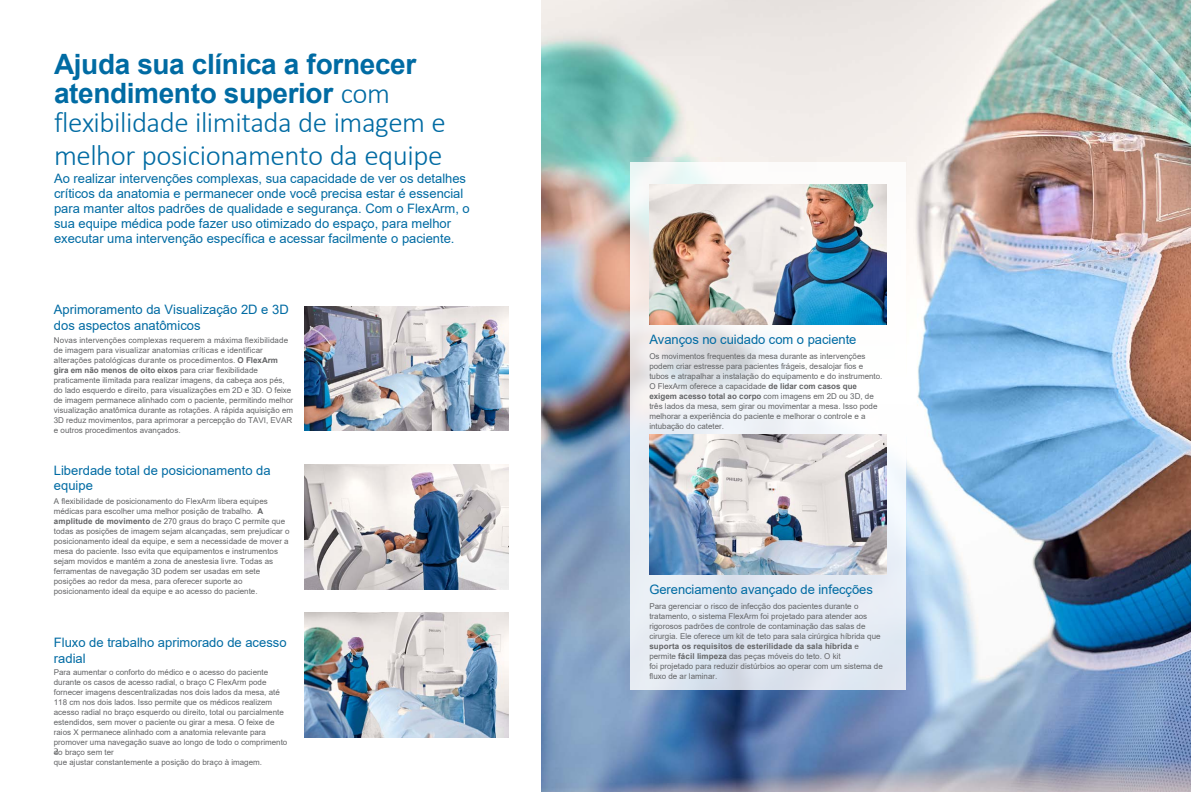
<style>
.page{position:relative;width:1191px;height:792px;background:#fff}
.page>*{position:absolute;margin:0;border:0;box-sizing:border-box;transform-origin:0 0}
.t1{font:300 29px/32.7px "Calibri";letter-spacing:-.015em;color:#006ba3}
.t2{font:700 28px/29.2px "Arial";letter-spacing:-.015em;color:#006ba3}
.t3{font:13px/15px "Arial";color:#006ba3}
.t4{font:8px/10px "Arial";color:#636466}
.t5{font:8px "Centrale Sans";color:#636466}
.s1{font-family:"Calibri";font-weight:300;font-size:29px}
.s2{font-weight:700}
</style>
<div class="page">
<img style="left:304px;top:306px;width:204px;height:125px">
<img style="left:541px;top:0;width:650px;height:792px">
<img style="left:304px;top:465px;width:204px;height:124px">
<img style="left:304px;top:613px;width:204px;height:124px">
<svg style="left:630px;top:162px;width:276px;height:527px"></svg>
<img style="left:649px;top:184px;width:238px;height:140px">
<img style="left:649px;top:434px;width:238px;height:140px">
<h2 class="t2" style="left:54px;top:49px;width:364px">Ajuda sua clínica a fornecer atendimento superior <span class="s1">com</span></h2>
<h1 class="t1" style="left:54px;top:106px;width:393px">flexibilidade ilimitada de imagem e melhor posicionamento da equipe</h1>
<p class="t3" style="left:54px;top:171px;width:417px">Ao realizar intervenções complexas, sua capacidade de ver os detalhes críticos da anatomia e permanecer onde você precisa estar é essencial para manter altos padrões de qualidade e segurança. Com o FlexArm, o sua equipe médica pode fazer uso otimizado do espaço, para melhor executar uma intervenção específica e acessar facilmente o paciente.</p>
<h3 class="t3" style="left:54px;top:302px;width:236px;line-height:15.8px">Aprimoramento da Visualização 2D e 3D dos aspectos anatômicos</h3>
<p class="t4" style="left:54px;top:335px;width:241px">Novas intervenções complexas requerem a máxima flexibilidade de imagem para visualizar anatomias críticas e identificar alterações patológicas durante os procedimentos. <span class="s2">O FlexArm gira em não menos de oito eixos</span> para criar flexibilidade praticamente ilimitada para realizar imagens, da cabeça aos pés, do lado esquerdo e direito, para visualizações em 2D e 3D. O feixe de imagem permanece alinhado com o paciente, permitindo melhor visualização anatômica durante as rotações. A rápida aquisição em 3D reduz movimentos, para aprimorar a percepção do TAVI, EVAR e outros procedimentos avançados.</p>
<h3 class="t3" style="left:54px;top:462px;width:218px;line-height:15.8px">Liberdade total de posicionamento da equipe</h3>
<p class="t4" style="left:54px;top:496px;width:237px">A flexibilidade de posicionamento do FlexArm libera equipes médicas para escolher uma melhor posição de trabalho. <span class="s2">A amplitude de movimento</span> de 270 graus do braço C permite que todas as posições de imagem sejam alcançadas, sem prejudicar o posicionamento ideal da equipe, e sem a necessidade de mover a mesa do paciente. Isso evita que equipamentos e instrumentos sejam movidos e mantém a zona de anestesia livre. Todas as ferramentas de navegação 3D podem ser usadas em sete posições ao redor da mesa, para oferecer suporte ao posicionamento ideal da equipe e ao acesso do paciente.</p>
<h3 class="t3" style="left:54px;top:635px;width:234px;line-height:15.6px">Fluxo de trabalho aprimorado de acesso radial</h3>
<p class="t4" style="left:54px;top:667px;width:235px">Para aumentar o conforto do médico e o acesso do paciente durante os casos de acesso radial, o braço C FlexArm pode fornecer imagens descentralizadas nos dois lados da mesa, até 118 cm nos dois lados. Isso permite que os médicos realizem acesso radial no braço esquerdo ou direito, total ou parcialmente estendidos, sem mover o paciente ou girar a mesa. O feixe de raios X permanece alinhado com a anatomia relevante para promover uma navegação suave ao longo de todo o comprimento do braço sem ter<br>que ajustar constantemente a posição do braço à imagem.</p>
<p class="t5" style="left:54px;top:746px;width:6px">2</p>
<h3 class="t3" style="left:649px;top:332px;width:209px">Avanços no cuidado com o paciente</h3>
<p class="t4" style="left:649px;top:351px;width:235px">Os movimentos frequentes da mesa durante as intervenções podem criar estresse para pacientes frágeis, desalojar fios e tubos e atrapalhar a instalação do equipamento e do instrumento.<br>O FlexArm oferece a capacidade <span class="s2">de lidar com casos que exigem acesso total ao corpo</span> com imagens em 2D ou 3D, de três lados da mesa, sem girar ou movimentar a mesa. Isso pode melhorar a experiência do paciente e melhorar o controle e a intubação do cateter.</p>
<h3 class="t3" style="left:649px;top:582px;width:225px">Gerenciamento avançado de infecções</h3>
<p class="t4" style="left:649px;top:601px;width:235px">Para gerenciar o risco de infecção dos pacientes durante o tratamento, o sistema FlexArm foi projetado para atender aos rigorosos padrões de controle de contaminação das salas de cirurgia. Ele oferece um kit de teto para sala cirúrgica híbrida que <span class="s2">suporta os requisitos de esterilidade da sala híbrida</span> e permite <span class="s2">fácil limpeza</span> das peças móveis do teto. O kit<br>foi projetado para reduzir distúrbios ao operar com um sistema de fluxo de ar laminar.</p>
</div>
